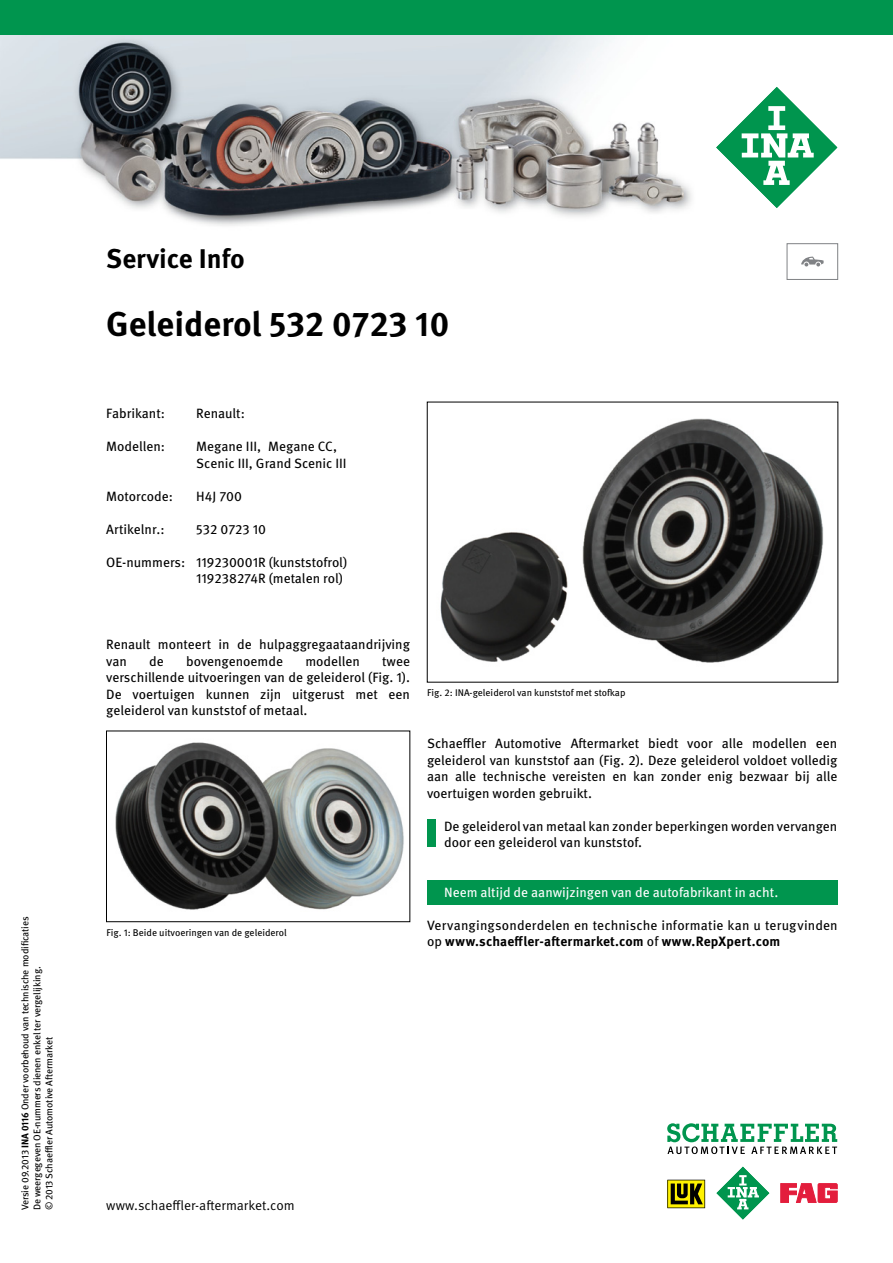
<style>
.page{position:relative;width:893px;height:1263px;background:#fff}
.page>*{position:absolute;margin:0;border:0;box-sizing:border-box;transform-origin:0 0}
.t1{font:700 34.5px "Meta Pro";color:#000}
.t2{font:700 27px "Meta Pro";color:#000}
.t3{font:13.5px/16.5px "Meta Pro";color:#000}
.t4{font:13.5px "Meta Pro";color:#fff}
.t5{font:13.5px "Meta Pro Norm";color:#000}
.t6{font:9.75px/12px "Meta Pro";letter-spacing:-.01em;color:#000}
.s1{font-weight:700}
</style>
<div class="page">
<div style="left:427px;top:820px;width:9px;height:27px;background:#00954e"></div>
<img style="left:440px;top:418px;width:384px;height:245px">
<img style="left:115px;top:742px;width:289px;height:168px">
<div style="left:106px;top:731px;width:304px;height:191px;border:1px solid #000"></div>
<div style="left:427px;top:880px;width:411px;height:25px;background:#00954e"></div>
<div style="left:787px;top:243px;width:51px;height:37px;border:1px solid #808285"></div>
<svg style="left:801px;top:257px;width:23px;height:9px"></svg>
<img style="left:0;top:34px;width:893px;height:192px">
<svg style="left:667px;top:1180px;width:38px;height:28px"></svg>
<svg style="left:781px;top:1183px;width:56px;height:19px"></svg>
<svg style="left:716px;top:1166px;width:54px;height:54px"></svg>
<svg style="left:667px;top:1123px;width:170px;height:31px"></svg>
<svg style="left:715px;top:85px;width:124px;height:124px"></svg>
<div style="left:0;top:0;width:893px;height:34px;background:#00954e"></div>
<p class="t6" style="left:19px;top:1210px;width:295px;rotate:-90deg">Versie 09.2013 <span class="s1">INA 0116</span> Onder voorbehoud van technische modificaties</p>
<p class="t6" style="left:31px;top:1210px;width:246px;rotate:-90deg">De weergegeven OE-nummers dienen enkel ter vergelijking. © 2013 Schaeffler Automotive Aftermarket</p>
<h2 class="t2" style="left:106px;top:238px;width:140px">Service Info</h2>
<h1 class="t1" style="left:106px;top:297px;width:344px">Geleiderol 532 0723 10</h1>
<p class="t3" style="left:106px;top:404px;width:60px">Fabrikant:</p>
<p class="t3" style="left:196px;top:404px;width:50px">Renault:</p>
<p class="t3" style="left:106px;top:437px;width:60px">Modellen:</p>
<p class="t3" style="left:196px;top:437px;width:152px">Megane III, Megane CC,<br>Scenic III, Grand Scenic III</p>
<p class="t3" style="left:106px;top:487px;width:68px">Motorcode:</p>
<p class="t3" style="left:196px;top:487px;width:47px">H4J 700</p>
<p class="t3" style="left:106px;top:520px;width:60px">Artikelnr.:</p>
<p class="t3" style="left:196px;top:520px;width:71px">532 0723 10</p>
<p class="t3" style="left:196px;top:553px;width:152px;text-indent:-90px">OE-nummers: 119230001R (kunststofrol)<br>119238274R (metalen rol)</p>
<p class="t3" style="left:106px;top:635px;width:305px">Renault monteert in de hulpaggregaataandrijving van</p>
<p class="t3" style="left:149px;top:652px;width:16px">de</p>
<p class="t3" style="left:186px;top:652px;width:99px">bovengenoemde</p>
<p class="t3" style="left:305px;top:652px;width:56px">modellen</p>
<p class="t3" style="left:106px;top:652px;width:305px;text-align:justify;text-indent:276px">twee verschillende uitvoeringen van de geleiderol (Fig. 1).<br>De voertuigen kunnen zijn uitgerust met een geleiderol van kunststof of metaal.</p>
<p class="t6" style="left:106px;top:925px;width:182px">Fig. 1: Beide uitvoeringen van de geleiderol</p>
<p class="t6" style="left:427px;top:686px;width:200px">Fig. 2: INA-geleiderol van kunststof met stofkap</p>
<p class="t3" style="left:427px;top:734px;width:412px;text-align:justify">Schaeffler Automotive Aftermarket biedt voor alle modellen een geleiderol van kunststof aan (Fig. 2). Deze geleiderol voldoet volledig aan alle technische vereisten en kan zonder enig bezwaar bij alle voertuigen worden gebruikt.</p>
<p class="t3" style="left:444px;top:817px;width:395px">De geleiderol van metaal kan zonder beperkingen worden vervangen door een geleiderol van kunststof.</p>
<p class="t4" style="left:444px;top:882px;width:336px">Neem altijd de aanwijzingen van de autofabrikant in acht.</p>
<p class="t3" style="left:427px;top:916px;width:412px">Vervangingsonderdelen en technische informatie kan u terugvinden op <span class="s1">www.schaeffler-aftermarket.com</span> of <span class="s1">www.RepXpert.com</span></p>
<p class="t5" style="left:106px;top:1195px;width:190px">www.schaeffler-aftermarket.com</p>
</div>
